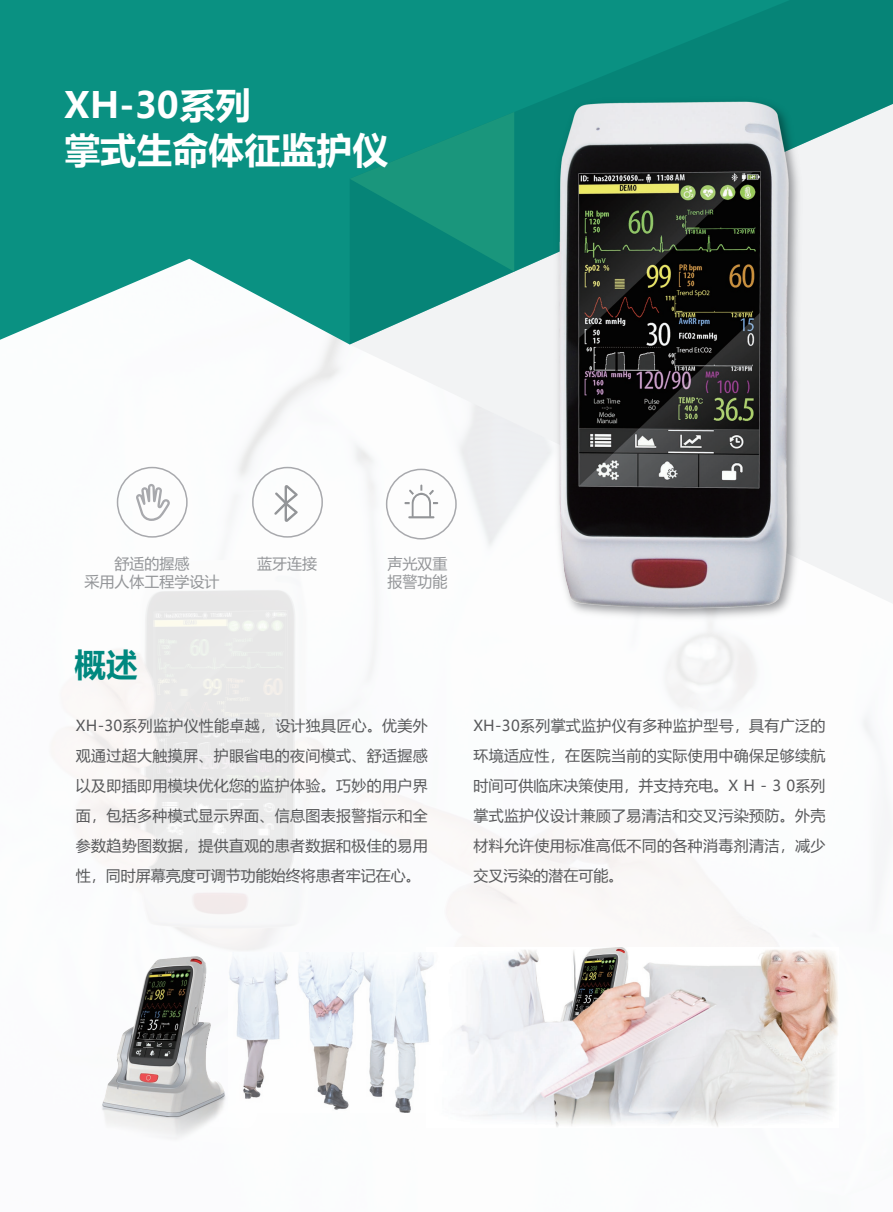
<style>
.page{position:relative;width:893px;height:1212px;background:#fff}
.page>*{position:absolute;margin:0;border:0;box-sizing:border-box;transform-origin:0 0}
.t1{font:700 36px/45px "Microsoft Ya Hei";color:#fff}
.t2{font:700 31.5px "Microsoft Ya Hei";color:#00887f}
.t3{font:15px/30px "Microsoft Ya Hei";letter-spacing:.02em;color:#57585a;text-align:justify}
.t4{font:15px/18px "Microsoft Ya Hei";color:#939598;text-align:center}
</style>
<div class="page">
<img style="left:67px;top:344px;width:807px;height:769px">
<svg style="left:350px;top:344px;width:543px;height:260px;fill:#f2f3f4"></svg>
<svg style="left:0;top:0;width:350px;height:344px;background:#289e91"></svg>
<svg style="left:350px;top:0;width:543px;height:344px"></svg>
<svg style="left:350px;top:112px;width:164px;height:160px;background:#108f7b"></svg>
<img style="left:543px;top:95px;width:266px;height:522px">
<img style="left:426px;top:948px;width:412px;height:179px">
<img style="left:353px;top:952px;width:89px;height:160px">
<img style="left:67px;top:948px;width:286px;height:191px">
<div style="left:117px;top:467px;width:71px;height:71px;border:2px solid #a8a9ad;border-radius:50%"></div>
<div style="left:252px;top:467px;width:71px;height:71px;border:2px solid #a8a9ad;border-radius:50%"></div>
<div style="left:386px;top:469px;width:71px;height:70px;border:2px solid #a8a9ad;border-radius:50%"></div>
<svg style="left:404px;top:485px;width:34px;height:33px"></svg>
<svg style="left:274px;top:485px;width:24px;height:37px"></svg>
<svg style="left:136px;top:484px;width:34px;height:37px"></svg>
<h1 class="t1" style="left:64px;top:81px;width:325px">XH-30系列<br>掌式生命体征监护仪</h1>
<p class="t4" style="left:85px;top:554px;width:136px">舒适的握感<br>采用人体工程学设计</p>
<p class="t4" style="left:257px;top:554px;width:61px">蓝牙连接</p>
<p class="t4" style="left:388px;top:554px;width:61px;text-align:left">声光双重报警功能</p>
<h2 class="t2" style="left:74px;top:642px;width:65px">概述</h2>
<p class="t3" style="left:76px;top:710px;width:354px">XH-30系列监护仪性能卓越，设计独具匠心。优美外观通过超大触摸屏、护眼省电的夜间模式、舒适握感以及即插即用模块优化您的监护体验。巧妙的用户界面，包括多种模式显示界面、信息图表报警指示和全参数趋势图数据，提供直观的患者数据和极佳的易用性，同时屏幕亮度可调节功能始终将患者牢记在心。</p>
<p class="t3" style="left:473px;top:710px;width:354px">XH-30系列掌式监护仪有多种监护型号，具有广泛的环境适应性，在医院当前的实际使用中确保足够续航时间可供临床决策使用，并支持充电。X H - 3 0系列掌式监护仪设计兼顾了易清洁和交叉污染预防。外壳材料允许使用标准高低不同的各种消毒剂清洁，减少交叉污染的潜在可能。</p>
</div>
